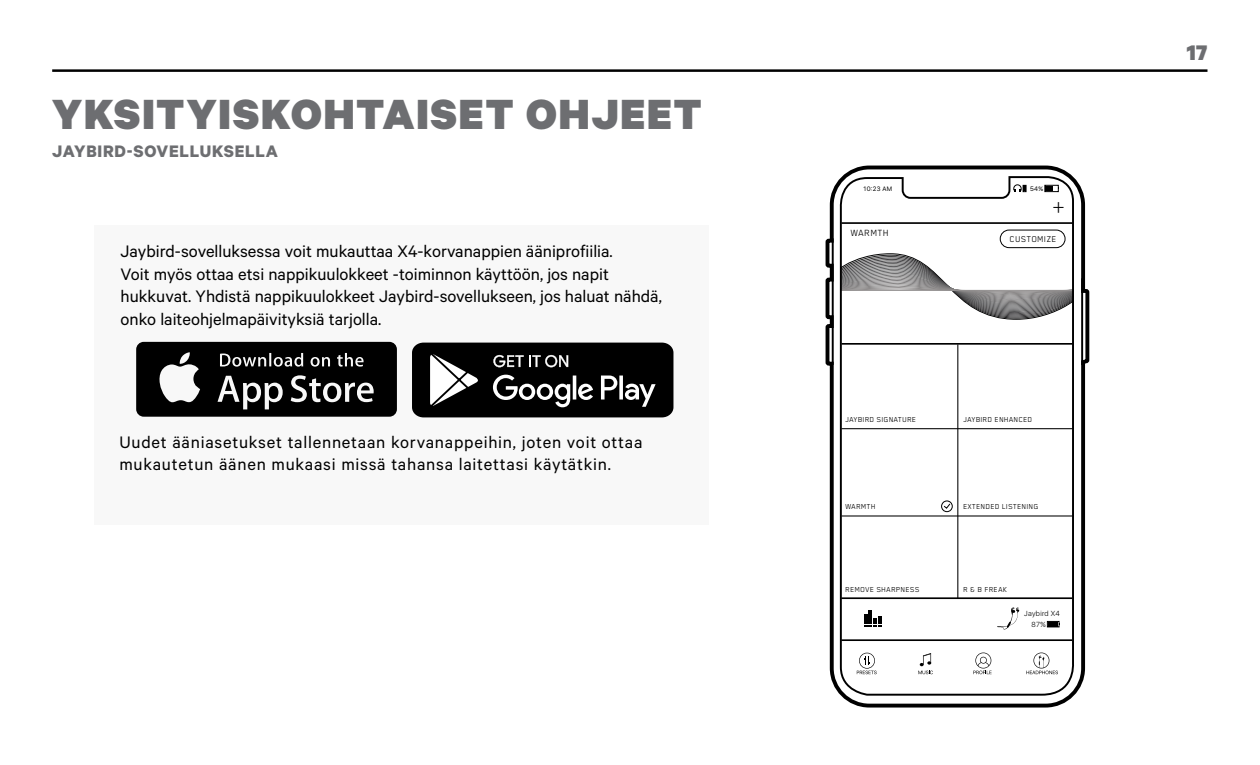
<style>
.page{position:relative;width:1260px;height:765px;background:#fff}
.page>*{position:absolute;margin:0;border:0;box-sizing:border-box;transform-origin:0 0}
.t1{font:900 47.5px "Calibre";letter-spacing:.04em;color:#6d6e71}
.t2{font:100 30.38px "Blender Pro";color:#000}
.t3{font:900 23.75px "Calibre";color:#6d6e71}
.t4{font:18.75px/22.5px "Calibre";color:#000}
.t5{font:18.75px/22.5px "Calibre";letter-spacing:.04em;color:#000}
.t6{font:700 18.75px "Calibre";letter-spacing:.04em;color:#6d6e71}
.t7{font:10.38px "Blender Pro";letter-spacing:.04em;color:#000}
.t8{font:9.62px "Blender Pro";letter-spacing:.04em;color:#000}
.t9{font:8.25px "Blender Pro";letter-spacing:.04em;color:#000}
.t10{font:300 7.25px/10.8px "SFUI Display";letter-spacing:.045em;color:#000}
.t11{font:6.38px "SFUI Display";letter-spacing:.045em;color:#000}
</style>
<div class="page">
<hr style="left:52px;top:69px;width:1155px;height:3px;background:#000">
<svg style="left:825px;top:165px;width:265px;height:543px"></svg>
<svg style="left:839px;top:175px;width:236px;height:522px"></svg>
<hr style="left:1081px;top:278px;width:2px;height:87px;background:#000">
<hr style="left:832px;top:238px;width:2px;height:127px;background:#000">
<hr style="left:841px;top:639px;width:231px;height:2px;background:#000">
<hr style="left:841px;top:597px;width:231px;height:2px;background:#000">
<svg style="left:864px;top:610px;width:18px;height:16px"></svg>
<svg style="left:918px;top:653px;width:15px;height:21px"></svg>
<svg style="left:857px;top:653px;width:20px;height:21px"></svg>
<svg style="left:973px;top:653px;width:19px;height:21px"></svg>
<svg style="left:1026px;top:653px;width:32px;height:21px"></svg>
<div style="left:1047px;top:621px;width:12px;height:6px;border:1px solid #000"></div>
<svg style="left:1048px;top:622px;width:12px;height:4px"></svg>
<svg style="left:997px;top:607px;width:22px;height:22px"></svg>
<div style="left:1045px;top:185px;width:13px;height:7px;border:1px solid #000"></div>
<svg style="left:1046px;top:186px;width:13px;height:5px"></svg>
<svg style="left:1013px;top:184px;width:13px;height:8px"></svg>
<div style="left:94px;top:225px;width:615px;height:300px;background:#f8f8f8"></div>
<svg style="left:136px;top:342px;width:261px;height:75px;background:#2c2c2c"></svg>
<svg style="left:412px;top:343px;width:261px;height:74px;background:#292929"></svg>
<h1 class="t1" style="left:52px;top:84px;width:651px">YKSITYISKOHTAISET OHJEET</h1>
<p class="t6" style="left:52px;top:140px;width:227px">JAYBIRD-SOVELLUKSELLA</p>
<p class="t4" style="left:121px;top:239px;width:543px">Jaybird-sovelluksessa voit mukauttaa X4-korvanappien ääniprofiilia.<br>Voit myös ottaa etsi nappikuulokkeet -toiminnon käyttöön, jos napit hukkuvat. Yhdistä nappikuulokkeet Jaybird-sovellukseen, jos haluat nähdä, onko laiteohjelmapäivityksiä tarjolla.</p>
<p class="t5" style="left:119px;top:430px;width:525px">Uudet ääniasetukset tallennetaan korvanappeihin, joten voit ottaa mukautetun äänen mukaasi missä tahansa laitettasi käytätkin.</p>
<p class="t11" style="left:864px;top:184px;width:30px">10:23 AM</p>
<p class="t11" style="left:1030px;top:184px;width:14px">54%</p>
<p class="t7" style="left:851px;top:228px;width:39px">WARMTH</p>
<h2 class="t2" style="left:1052px;top:189px;width:17px">+</h2>
<p class="t8" style="left:1010px;top:234px;width:48px">CUSTOMIZE</p>
<p class="t9" style="left:845px;top:415px;width:72px">JAYBIRD SIGNATURE</p>
<p class="t9" style="left:963px;top:415px;width:71px">JAYBIRD ENHANCED</p>
<p class="t9" style="left:845px;top:502px;width:32px">WARMTH</p>
<p class="t9" style="left:963px;top:502px;width:77px">EXTENDED LISTENING</p>
<p class="t9" style="left:845px;top:585px;width:76px">REMOVE SHARPNESS</p>
<p class="t9" style="left:963px;top:585px;width:45px">R &amp; B FREAK</p>
<p class="t10" style="left:1032px;top:609px;width:30px;text-indent:-7px">Jaybird X4<br>87%</p>
<p class="t3" style="left:1187px;top:38px;width:22px">17</p>
</div>
